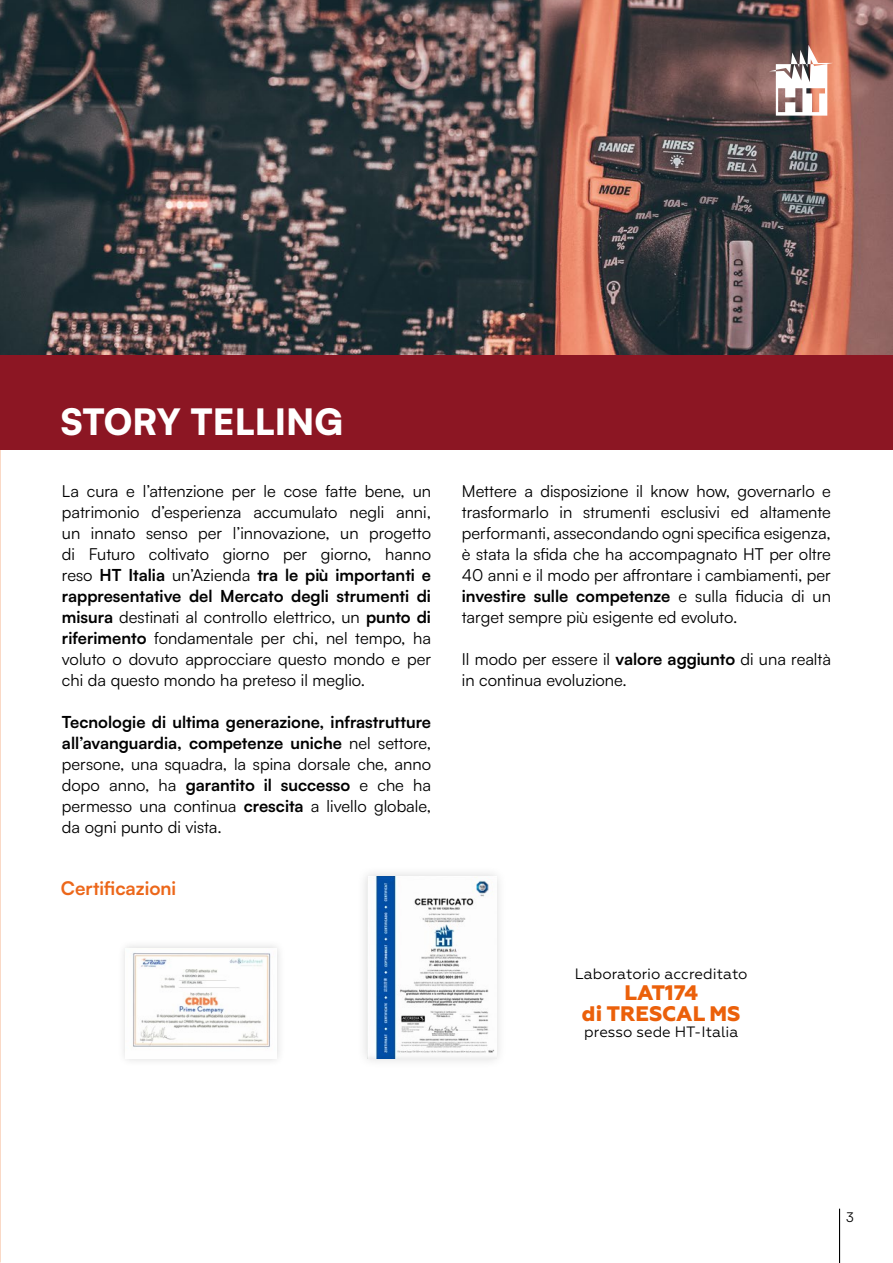
<style>
.page{position:relative;width:893px;height:1263px;background:#fff}
.page>*{position:absolute;margin:0;border:0;box-sizing:border-box;transform-origin:0 0}
.t1{font:900 36px "Satoshi";color:#fff}
.t2{font:800 21px/21px "Geometria";color:#eb600a;text-align:center}
.t3{font:700 18.75px "Satoshi";color:#ec671a}
.t4{font:16.5px/21px "Satoshi";color:#000;text-align:justify}
.t5{font:15px "Geometria";color:#000}
.t6{font:13.5px "Satoshi";color:#000}
.s1{font-weight:700}
</style>
<div class="page">
<img style="left:0;top:0;width:893px;height:355px">
<div style="left:0;top:355px;width:893px;height:95px;background:#8c1623"></div>
<div style="left:357px;top:865px;width:150px;height:204px;background:#000;opacity:.15"></div>
<img style="left:375px;top:876px;width:119px;height:182px">
<div style="left:117px;top:939px;width:168px;height:128px;background:#000;opacity:.15"></div>
<img style="left:133px;top:953px;width:138px;height:94px">
<svg style="left:769px;top:45px;width:64px;height:71px"></svg>
<hr style="left:839px;top:1209px;width:1px;height:54px;background:#000">
<h1 class="t1" style="left:61px;top:394px;width:284px">STORY TELLING</h1>
<p class="t4" style="left:62px;top:479px;width:371px">La cura e l’attenzione per le cose fatte bene, un patrimonio d’esperienza accumulato negli anni, un innato senso per l’innovazione, un progetto di Futuro coltivato giorno per giorno, hanno reso <span class="s1">HT Italia</span> un’Azienda <span class="s1">tra le più importanti e rappresentative del Mercato degli strumenti di misura</span> destinati al controllo elettrico, un <span class="s1">punto di riferimento</span> fondamentale per chi, nel tempo, ha voluto o dovuto approcciare questo mondo e per chi da questo mondo ha preteso il meglio.</p>
<p class="t4" style="left:62px;top:710px;width:371px"><span class="s1">Tecnologie di ultima generazione, infrastrutture all’avanguardia, competenze uniche</span> nel settore, persone, una squadra, la spina dorsale che, anno dopo anno, ha <span class="s1">garantito il successo</span> e che ha permesso una continua <span class="s1">crescita</span> a livello globale, da ogni punto di vista.</p>
<p class="t3" style="left:61px;top:874px;width:117px">Certificazioni</p>
<p class="t4" style="left:462px;top:479px;width:371px">Mettere a disposizione il know how, governarlo e trasformarlo in strumenti esclusivi ed altamente performanti, assecondando ogni specifica esigenza, è stata la sfida che ha accompagnato HT per oltre 40 anni e il modo per affrontare i cambiamenti, per <span class="s1">investire sulle competenze</span> e sulla fiducia di un target sempre più esigente ed evoluto.</p>
<p class="t4" style="left:462px;top:647px;width:371px">Il modo per essere il <span class="s1">valore aggiunto</span> di una realtà in continua evoluzione.</p>
<p class="t5" style="left:575px;top:965px;width:174px">Laboratorio accreditato</p>
<p class="t2" style="left:582px;top:982px;width:160px">LAT174<br>di TRESCAL MS</p>
<p class="t5" style="left:584px;top:1023px;width:156px">presso sede HT-Italia</p>
<p class="t6" style="left:846px;top:1208px;width:9px">3</p>
</div>
